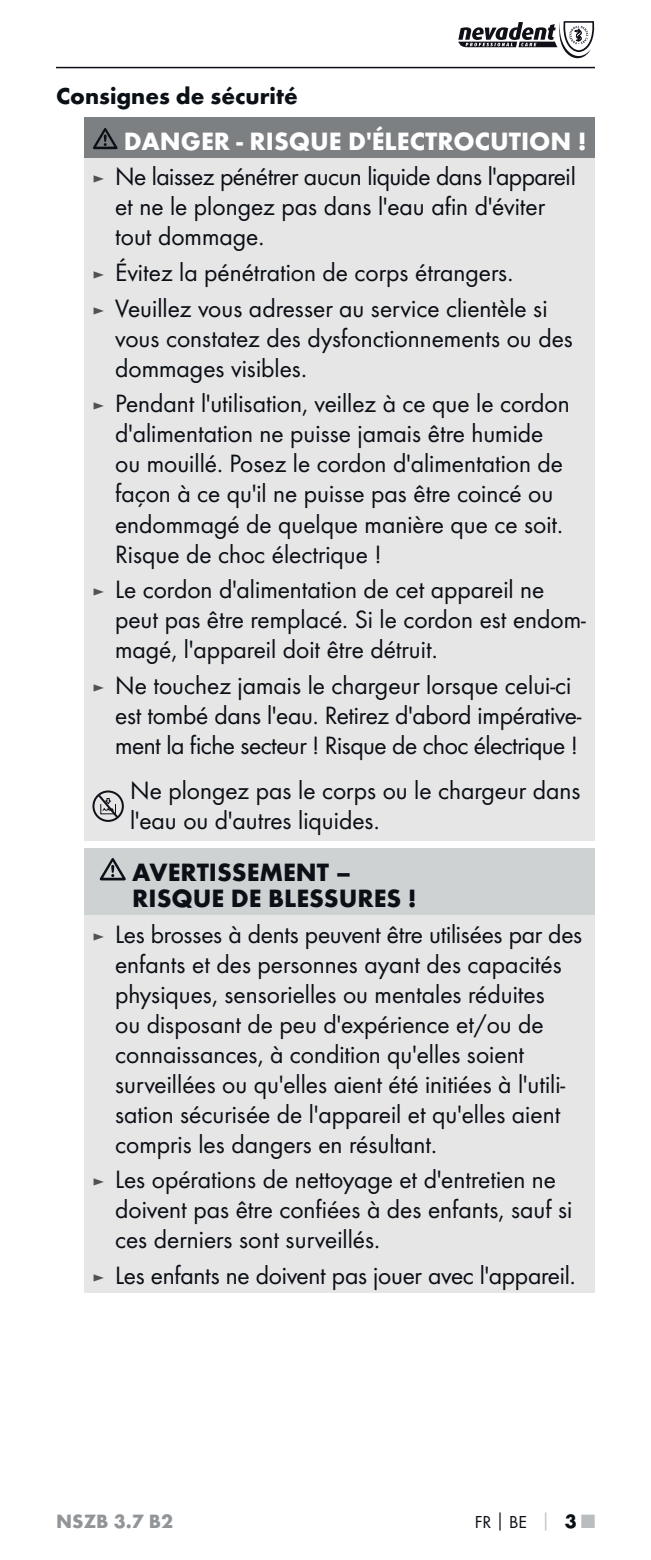
<style>
.page{position:relative;width:651px;height:1560px;background:#fff}
.page>*{position:absolute;margin:0;border:0;box-sizing:border-box;transform-origin:0 0}
.t1{font:26px/30px "Futura Boo";color:#0b0f16}
.t2{font:26px/30px "Futura Boo";letter-spacing:-.02em;color:#0b0f16}
.t3{font:700 26px/26px "Futura";color:#0b0f16}
.t4{font:700 26px "Futura";color:#fff}
.t5{font:700 24px "Futura";color:#0b0f16}
.t6{font:700 20px "Futura";color:#929598}
.t7{font:18px "Futura Boo";color:#0b0f16}
.s1{font-size:18px;color:#505356}
.s2{font-family:"Futura";font-weight:700}
.s3{font-family:"Futura";font-weight:700;color:#babdbf}
.s4{font-family:"Futura";font-weight:700;font-size:20px}
.s5{font-family:"Futura";font-weight:700;font-size:20px;color:#babdbf}
</style>
<div class="page">
<svg style="left:458px;top:21px;width:136px;height:37px"></svg>
<hr style="left:56px;top:67px;width:539px;height:1px;background:#0b0f16">
<div style="left:84px;top:117px;width:511px;height:41px;background:#7d8083"></div>
<div style="left:84px;top:158px;width:511px;height:682px;background:#e6e6e6"></div>
<svg style="left:93px;top:128px;width:24px;height:21px"></svg>
<div style="left:92px;top:790px;width:32px;height:31px;border:2px solid #101019;border-radius:50%"></div>
<svg style="left:96px;top:792px;width:24px;height:27px"></svg>
<div style="left:84px;top:848px;width:511px;height:66px;background:#cfd2d3"></div>
<div style="left:84px;top:914px;width:511px;height:377px;background:#e6e6e6"></div>
<svg style="left:100px;top:858px;width:26px;height:22px"></svg>
<p class="t5" style="left:56px;top:86px;width:243px">Consignes de sécurité</p>
<p class="t4" style="left:124px;top:131px;width:464px">DANGER - RISQUE D'ÉLECTROCUTION !</p>
<p class="t2" style="left:115px;top:163px;width:462px;text-indent:-23px"><span class="s1">►</span> Ne laissez pénétrer aucun liquide dans l'appareil et ne le plongez pas dans l'eau afin d'éviter tout dommage.</p>
<p class="t1" style="left:92px;top:256px;width:457px;line-height:35.6px"><span class="s1">►</span> Évitez la pénétration de corps étrangers.<br><span class="s1">►</span> Veuillez vous adresser au service clientèle si</p>
<p class="t1" style="left:115px;top:324px;width:459px">vous constatez des dysfonctionnements ou des dommages visibles.</p>
<p class="t1" style="left:115px;top:390px;width:456px;text-indent:-23px"><span class="s1">►</span> Pendant l'utilisation, veillez à ce que le cordon d'alimentation ne puisse jamais être humide ou mouillé. Posez le cordon d'alimentation de façon à ce qu'il ne puisse pas être coincé ou endommagé de quelque manière que ce soit.<br>Risque de choc électrique !</p>
<p class="t1" style="left:115px;top:576px;width:472px;text-indent:-23px"><span class="s1">►</span> Le cordon d'alimentation de cet appareil ne peut pas être remplacé. Si le cordon est endom&shy;magé, l'appareil doit être détruit.</p>
<p class="t1" style="left:115px;top:671px;width:468px;text-indent:-23px"><span class="s1">►</span> Ne touchez jamais le chargeur lorsque celui-ci est tombé dans l'eau. Retirez d'abord impérative&shy;ment la fiche secteur ! Risque de choc électrique !</p>
<p class="t1" style="left:130px;top:777px;width:452px">Ne plongez pas le corps ou le chargeur dans l'eau ou d'autres liquides.</p>
<p class="t3" style="left:132px;top:861px;width:286px">AVERTISSEMENT –<br>RISQUE DE BLESSURES !</p>
<p class="t1" style="left:115px;top:920px;width:469px;text-indent:-23px"><span class="s1">►</span> Les brosses à dents peuvent être utilisées par des enfants et des personnes ayant des capacités physiques, sensorielles ou mentales réduites<br>ou disposant de peu d'expérience et/ou de connaissances, à condition qu'elles soient surveillées ou qu'elles aient été initiées à l'utili&shy;sation sécurisée de l'appareil et qu'elles aient compris les dangers en résultant.</p>
<p class="t1" style="left:115px;top:1165px;width:459px;text-indent:-23px"><span class="s1">►</span> Les opérations de nettoyage et d'entretien ne doivent pas être confiées à des enfants, sauf si ces derniers sont surveillés.</p>
<p class="t1" style="left:92px;top:1261px;width:485px"><span class="s1">►</span> Les enfants ne doivent pas jouer avec l'appareil.</p>
<p class="t6" style="left:56px;top:1512px;width:118px">NSZB 3.7 B2</p>
<p class="t7" style="left:475px;top:1513px;width:121px">FR<span class="s2">│</span>BE <span class="s3">│</span> <span class="s4">3</span> <span class="s5">■</span></p>
</div>
